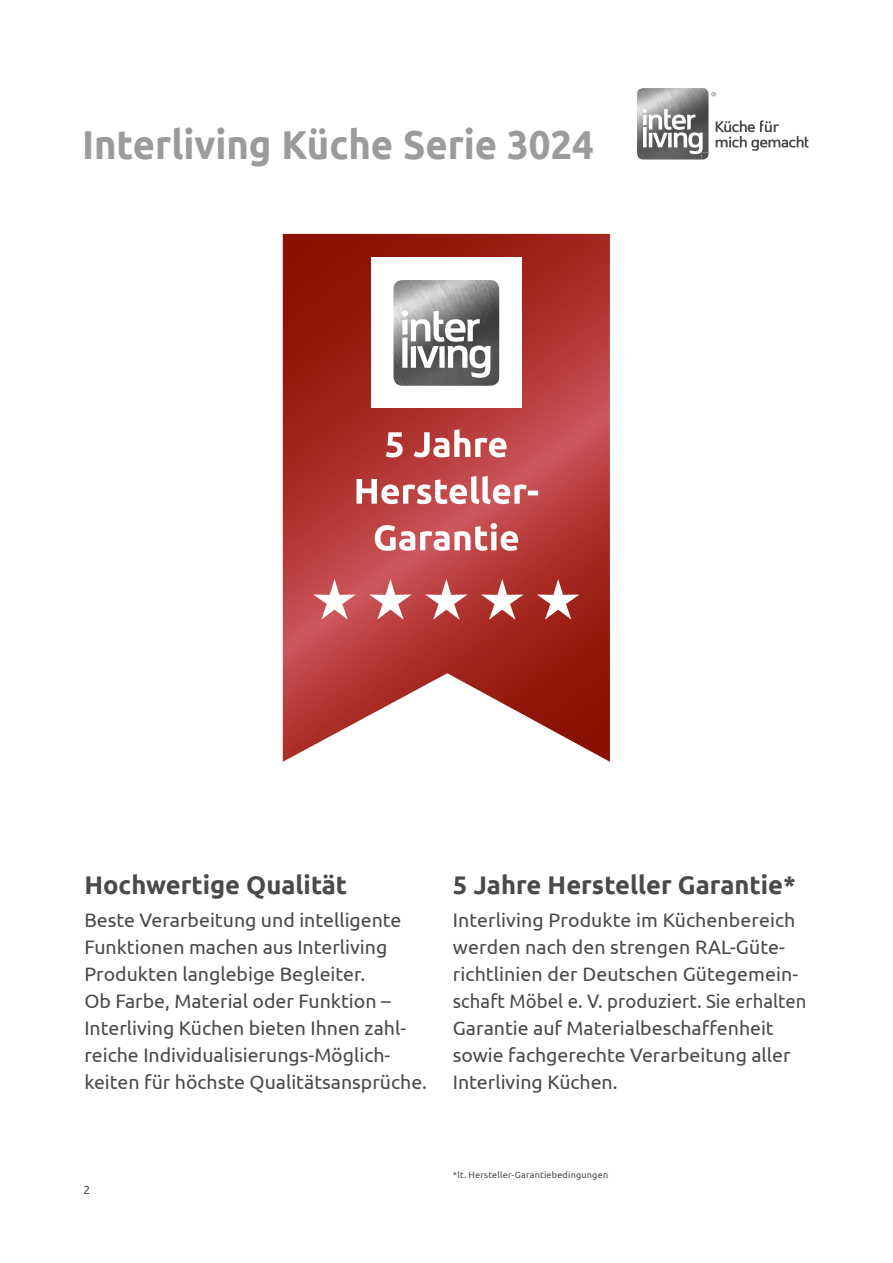
<style>
.page{position:relative;width:893px;height:1263px;background:#fff}
.page>*{position:absolute;margin:0;border:0;box-sizing:border-box;transform-origin:0 0}
.t1{font:700 40.35px "Ubuntu";letter-spacing:-.005em;color:#9b9b9a;scale:.95 1}
.t2{font:700 25.5px "Ubuntu";color:#4a4a49}
.t3{font:19.5px/27px "Ubuntu";color:#4a4a49}
.t4{font:12px "Ubuntu";color:#4a4a49}
.t5{font:9px "Ubuntu";letter-spacing:.025em;color:#4a4a49}
</style>
<div class="page">
<img style="left:637px;top:88px;width:64px;height:72px">
<img style="left:701px;top:88px;width:7px;height:21px">
<svg style="left:643px;top:109px;width:65px;height:51px"></svg>
<svg style="left:715px;top:120px;width:94px;height:31px"></svg>
<svg style="left:712px;top:92px;width:4px;height:4px"></svg>
<svg style="left:283px;top:234px;width:327px;height:528px;background:#b44843"></svg>
<svg style="left:375px;top:523px;width:143px;height:28px"></svg>
<svg style="left:357px;top:476px;width:181px;height:28px"></svg>
<svg style="left:386px;top:429px;width:121px;height:28px"></svg>
<div style="left:372px;top:258px;width:150px;height:150px;background:#fff"></div>
<img style="left:393px;top:280px;width:106px;height:106px">
<svg style="left:402px;top:310px;width:89px;height:68px"></svg>
<svg style="left:313px;top:579px;width:43px;height:41px"></svg>
<svg style="left:369px;top:579px;width:43px;height:41px"></svg>
<svg style="left:425px;top:579px;width:43px;height:41px"></svg>
<svg style="left:481px;top:579px;width:43px;height:41px"></svg>
<svg style="left:537px;top:579px;width:42px;height:41px"></svg>
<h1 class="t1" style="left:82px;top:121px;width:540px">Interliving Küche Serie 3024</h1>
<h2 class="t2" style="left:84px;top:869px;width:264px">Hochwertige Qualität</h2>
<p class="t3" style="left:84px;top:905px;width:344px">Beste Verarbeitung und intelligente Funktionen machen aus Interliving Produkten langlebige Begleiter.<br>Ob Farbe, Material oder Funktion – Interliving Küchen bieten Ihnen zahl&shy;reiche Individualisierungs-Möglich&shy;keiten für höchste Qualitätsansprüche.</p>
<h2 class="t2" style="left:453px;top:869px;width:345px">5 Jahre Hersteller Garantie*</h2>
<p class="t3" style="left:453px;top:905px;width:355px">Interliving Produkte im Küchenbereich werden nach den strengen RAL-Güte&shy;richtlinien der Deutschen Gütegemein&shy;schaft Möbel e. V. produziert. Sie erhalten Garantie auf Materialbeschaffenheit sowie fachgerechte Verarbeitung aller Interliving Küchen.</p>
<p class="t4" style="left:83px;top:1183px;width:8px">2</p>
<p class="t5" style="left:453px;top:1169px;width:157px">*lt. Hersteller-Garantiebedingungen</p>
</div>
